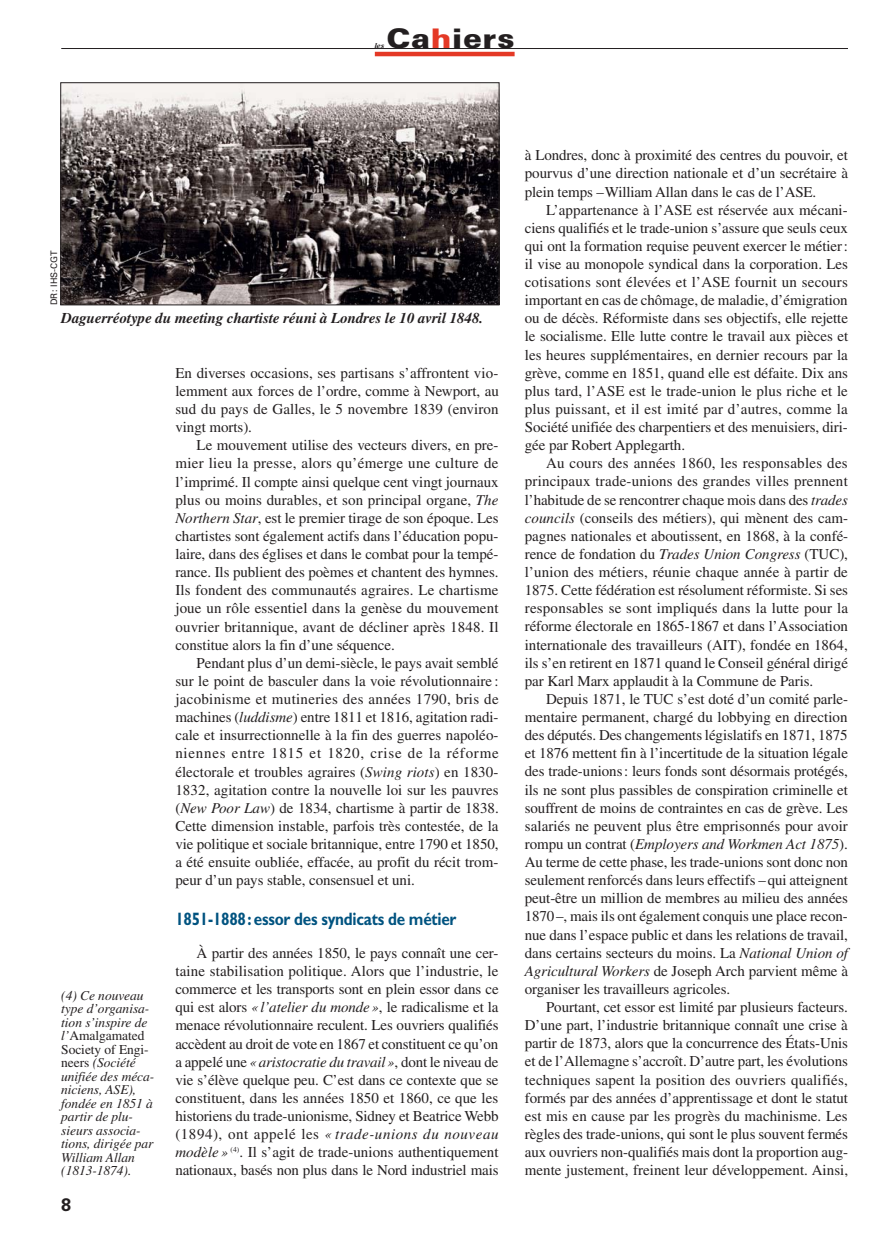
<style>
.page{position:relative;width:888px;height:1258px;background:#fff}
.page>*{position:absolute;margin:0;border:0;box-sizing:border-box;transform-origin:0 0}
.t1{font:900 27px "Univers";letter-spacing:.02em;color:#231f20;scale:1.15 1}
.t2{font:700 18px "Gill Sans";letter-spacing:-.015em;color:#005380;scale:.85 1}
.t3{font:700 18px "Univers";color:#231f20}
.t4{font:15px/18.1px "Times";letter-spacing:-.005em;color:#231f20;text-align:justify}
.t5{font:italic 700 15px "Times";letter-spacing:-.005em;color:#231f20}
.t6{font:italic 13.5px/13.5px "Times";letter-spacing:-.005em;color:#231f20}
.t7{font:9px "Univers";letter-spacing:-.005em;color:#231f20}
.t8{font:italic 700 7.5px "Garamond";color:#231f20}
.s1{color:#e43926}
.s2{font-style:normal}
.s3{font-style:italic}
</style>
<div class="page">
<hr style="left:375px;top:52px;width:140px;height:4px;background:#e43926">
<hr style="left:61px;top:48px;width:787px;height:1px;background:#231f20">
<img style="left:63px;top:85px;width:434px;height:218px">
<div style="left:61px;top:83px;width:438px;height:222px;border:1px solid #231f20"></div>
<h1 class="t1" style="left:386px;top:28px;width:113px">Ca<span class="s1">h</span>iers</h1>
<p class="t8" style="left:374px;top:42px;width:11px">les</p>
<p class="t7" style="left:51px;top:305px;width:56px;rotate:-90deg">DR : IHS-CGT</p>
<p class="t5" style="left:61px;top:313px;width:423px">Daguerréotype du meeting chartiste réuni à Londres le 10 avril 1848.</p>
<p class="t6" style="left:61px;top:989px;width:95px">(4) Ce nouveau type d’organisa&shy;tion s’inspire de l’<span class="s2">Amalgamated<br>Society of Engi&shy;neers</span> (Société unifiée des méca&shy;niciens, ASE), fondée en 1851 à partir de plu&shy;sieurs associa&shy;tions, dirigée par<br>William Allan (1813-1874).</p>
<p class="t3" style="left:61px;top:1198px;width:12px">8</p>
<p class="t4" style="left:175px;top:365px;width:325px">En diverses occasions, ses partisans s’affrontent vio&shy;lemment aux forces de l’ordre, comme à Newport, au sud du pays de Galles, le 5 novembre 1839 (environ vingt morts).</p>
<p class="t4" style="left:175px;top:438px;width:325px;text-indent:21px">Le mouvement utilise des vecteurs divers, en pre&shy;mier lieu la presse, alors qu’émerge une culture de l’imprimé. Il compte ainsi quelque cent vingt journaux plus ou moins durables, et son principal organe, <span class="s3">The Northern Star</span>, est le premier tirage de son époque. Les chartistes sont également actifs dans l’éducation popu&shy;laire, dans des églises et dans le combat pour la tempé&shy;rance. Ils publient des poèmes et chantent des hymnes.<br>Ils fondent des communautés agraires. Le chartisme joue un rôle essentiel dans la genèse du mouvement ouvrier britannique, avant de décliner après 1848. Il constitue alors la fin d’une séquence.</p>
<p class="t4" style="left:175px;top:655px;width:325px;text-indent:21px">Pendant plus d’un demi-siècle, le pays avait semblé sur le point de basculer dans la voie révolutionnaire : jacobinisme et mutineries des années 1790, bris de machines (<span class="s3">luddisme</span>) entre 1811 et 1816, agitation radi&shy;cale et insurrectionnelle à la fin des guerres napoléo&shy;niennes entre 1815 et 1820, crise de la réforme électorale et troubles agraires (<span class="s3">Swing riots</span>) en 1830- 1832, agitation contre la nouvelle loi sur les pauvres (<span class="s3">New Poor Law</span>) de 1834, chartisme à partir de 1838.<br>Cette dimension instable, parfois très contestée, de la vie politique et sociale britannique, entre 1790 et 1850, a été ensuite oubliée, effacée, au profit du récit trom&shy;peur d’un pays stable, consensuel et uni.</p>
<p class="t2" style="left:175px;top:912px;width:332px">1851-1888 : essor des syndicats de métier</p>
<p class="t4" style="left:175px;top:945px;width:325px;text-indent:21px">À partir des années 1850, le pays connaît une cer&shy;taine stabilisation politique. Alors que l’industrie, le commerce et les transports sont en plein essor dans ce qui est alors <span class="s3">« l’atelier du monde »</span>, le radicalisme et la menace révolutionnaire reculent. Les ouvriers qualifiés accèdent au droit de vote en 1867 et constituent ce qu’on a appelé une <span class="s3">« aristocratie du travail »</span>, dont le niveau de vie s’élève quelque peu. C’est dans ce contexte que se constituent, dans les années 1850 et 1860, ce que les historiens du trade-unionisme, Sidney et Beatrice Webb (1894), ont appelé les <span class="s3">« trade-unions du nouveau modèle »</span> <sup>(4)</sup>. Il s’agit de trade-unions authentiquement nationaux, basés non plus dans le Nord industriel mais</p>
<p class="t4" style="left:525px;top:148px;width:325px">à Londres, donc à proximité des centres du pouvoir, et pourvus d’une direction nationale et d’un secrétaire à plein temps – William Allan dans le cas de l’ASE.</p>
<p class="t4" style="left:525px;top:202px;width:325px;text-indent:21px">L’appartenance à l’ASE est réservée aux mécani&shy;ciens qualifiés et le trade-union s’assure que seuls ceux qui ont la formation requise peuvent exercer le métier : il vise au monopole syndical dans la corporation. Les cotisations sont élevées et l’ASE fournit un secours important en cas de chômage, de maladie, d’émigration ou de décès. Réformiste dans ses objectifs, elle rejette le socialisme. Elle lutte contre le travail aux pièces et les heures supplémentaires, en dernier recours par la grève, comme en 1851, quand elle est défaite. Dix ans plus tard, l’ASE est le trade-union le plus riche et le plus puissant, et il est imité par d’autres, comme la Société unifiée des charpentiers et des menuisiers, diri&shy;gée par Robert Applegarth.</p>
<p class="t4" style="left:525px;top:456px;width:325px;text-indent:21px">Au cours des années 1860, les responsables des principaux trade-unions des grandes villes prennent l’habitude de se rencontrer chaque mois dans des <span class="s3">trades councils</span> (conseils des métiers), qui mènent des cam&shy;pagnes nationales et aboutissent, en 1868, à la confé&shy;rence de fondation du <span class="s3">Trades Union Congress</span> (TUC), l’union des métiers, réunie chaque année à partir de 1875. Cette fédération est résolument réformiste. Si ses responsables se sont impliqués dans la lutte pour la réforme électorale en 1865-1867 et dans l’Association internationale des travailleurs (AIT), fondée en 1864, ils s’en retirent en 1871 quand le Conseil général dirigé par Karl Marx applaudit à la Commune de Paris.</p>
<p class="t4" style="left:525px;top:691px;width:325px;text-indent:21px">Depuis 1871, le TUC s’est doté d’un comité parle&shy;mentaire permanent, chargé du lobbying en direction des députés. Des changements législatifs en 1871, 1875 et 1876 mettent fin à l’incertitude de la situation légale des trade-unions : leurs fonds sont désormais protégés, ils ne sont plus passibles de conspiration criminelle et souffrent de moins de contraintes en cas de grève. Les salariés ne peuvent plus être emprisonnés pour avoir rompu un contrat (<span class="s3">Employers and Workmen Act 1875</span>).<br>Au terme de cette phase, les trade-unions sont donc non seulement renforcés dans leurs effectifs – qui atteignent peut-être un million de membres au milieu des années 1870 –, mais ils ont également conquis une place recon&shy;nue dans l’espace public et dans les relations de travail, dans certains secteurs du moins. La <span class="s3">National Union of Agricultural Workers</span> de Joseph Arch parvient même à organiser les travailleurs agricoles.</p>
<p class="t4" style="left:525px;top:999px;width:325px;text-indent:21px">Pourtant, cet essor est limité par plusieurs facteurs.<br>D’une part, l’industrie britannique connaît une crise à partir de 1873, alors que la concurrence des États-Unis et de l’Allemagne s’accroît. D’autre part, les évolutions techniques sapent la position des ouvriers qualifiés, formés par des années d’apprentissage et dont le statut est mis en cause par les progrès du machinisme. Les règles des trade-unions, qui sont le plus souvent fermés aux ouvriers non-qualifiés mais dont la proportion aug&shy;mente justement, freinent leur développement. Ainsi,</p>
</div>
